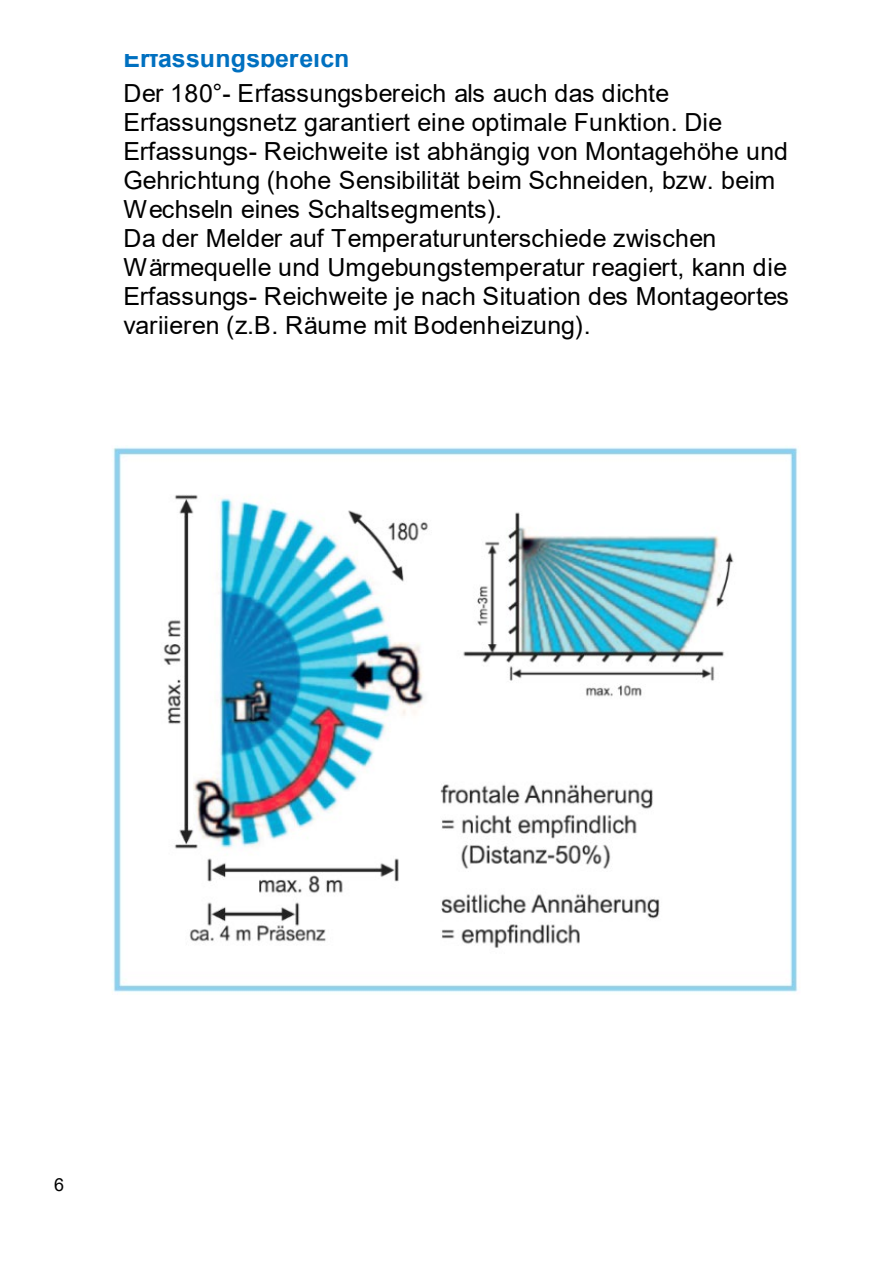
<style>
.page{position:relative;width:893px;height:1263px;background:#fff}
.page>*{position:absolute;margin:0;border:0;box-sizing:border-box;transform-origin:0 0}
.t1{font:24.9px/29px "Arial";letter-spacing:.005em;color:#000}
.t2{font:700 24.9px "Arial";letter-spacing:-.005em;color:#0070c0}
.t3{font:18px "Arial";color:#000}
</style>
<div class="page">
<img style="left:113px;top:447px;width:685px;height:545px">
<p class="t2" style="left:123px;top:41px;width:228px">Erfassungsbereich</p>
<p class="t1" style="left:123px;top:78px;width:667px">Der 180°- Erfassungsbereich als auch das dichte Erfassungsnetz garantiert eine optimale Funktion. Die Erfassungs- Reichweite ist abhängig von Montagehöhe und Gehrichtung (hohe Sensibilität beim Schneiden, bzw. beim Wechseln eines Schaltsegments).<br>Da der Melder auf Temperaturunterschiede zwischen Wärmequelle und Umgebungstemperatur reagiert, kann die Erfassungs- Reichweite je nach Situation des Montageortes variieren (z.B. Räume mit Bodenheizung).</p>
<p class="t3" style="left:54px;top:1172px;width:12px">6</p>
</div>
